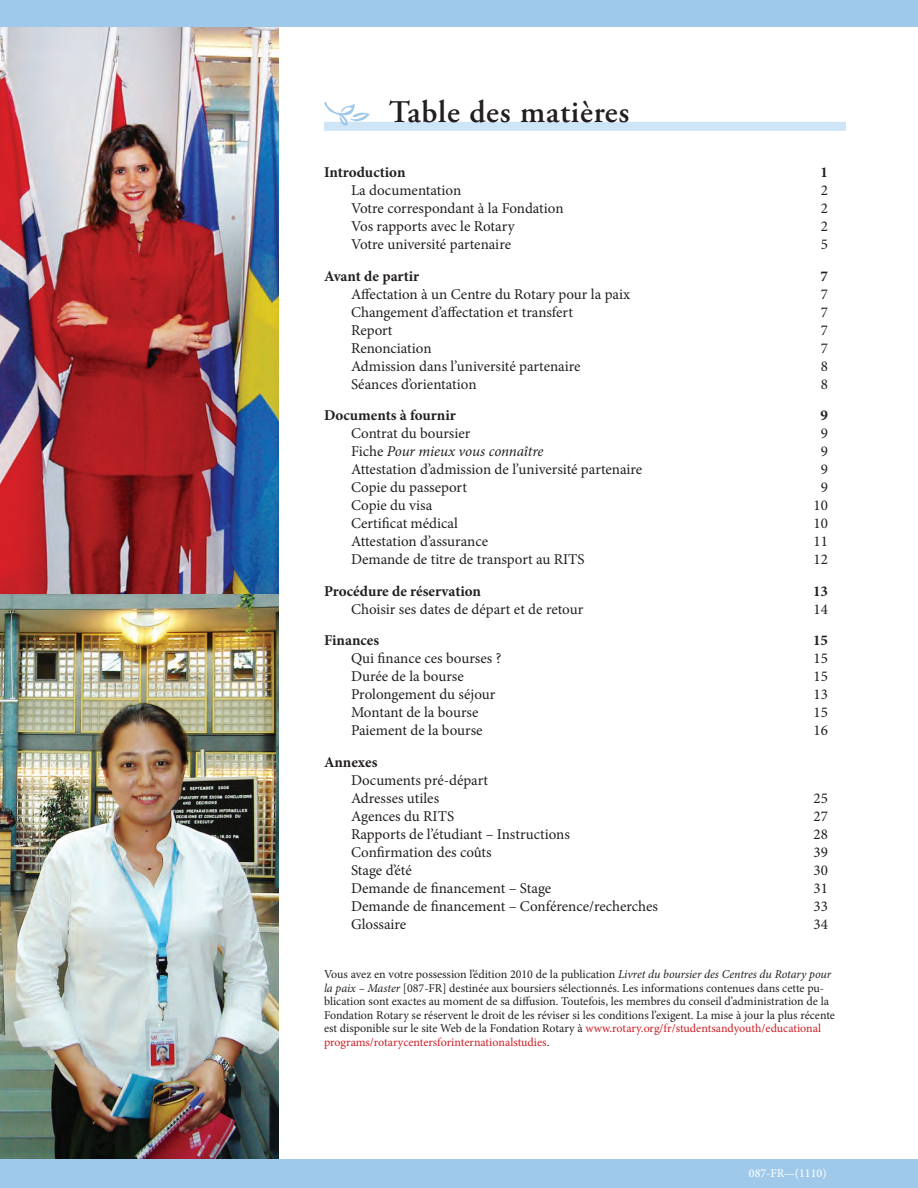
<style>
.page{position:relative;width:918px;height:1188px;background:#fff}
.page>*{position:absolute;margin:0;border:0;box-sizing:border-box;transform-origin:0 0}
.t1{font:600 31.5px "Adobe Garamond Pro";letter-spacing:.025em;color:#231f20}
.t2{font:15px/18px "Minion Pro";color:#231f20}
.t3{font:700 15px "Minion Pro";color:#231f20}
.t4{font:italic 15px "Minion Pro";letter-spacing:-.01em;color:#231f20}
.t5{font:12px/13.5px "Minion Pro";color:#231f20}
.t6{font:500 12px "Minion Pro";color:#fff}
.s1{font-style:normal}
.s2{font-style:italic}
.s3{color:#cd2026}
</style>
<div class="page">
<img style="left:0;top:594px;width:279px;height:565px">
<img style="left:0;top:27px;width:279px;height:567px">
<div style="left:0;top:0;width:918px;height:27px;background:#9fc9eb"></div>
<div style="left:0;top:1160px;width:918px;height:28px;background:#9fc9eb"></div>
<div style="left:324px;top:122px;width:522px;height:9px;background:#cde5f6"></div>
<svg style="left:324px;top:102px;width:46px;height:24px"></svg>
<h1 class="t1" style="left:389px;top:94px;width:242px">Table des matières</h1>
<p class="t3" style="left:324px;top:162px;width:83px">Introduction</p>
<p class="t3" style="left:820px;top:162px;width:9px">1</p>
<p class="t2" style="left:351px;top:182px;width:112px">La documentation</p>
<p class="t2" style="left:821px;top:182px;width:9px">2</p>
<p class="t2" style="left:351px;top:200px;width:214px">Votre correspondant à la Fondation</p>
<p class="t2" style="left:821px;top:200px;width:9px">2</p>
<p class="t2" style="left:351px;top:218px;width:165px">Vos rapports avec le Rotary</p>
<p class="t2" style="left:821px;top:218px;width:9px">2</p>
<p class="t2" style="left:351px;top:236px;width:162px">Votre université partenaire</p>
<p class="t2" style="left:821px;top:236px;width:9px">5</p>
<p class="t3" style="left:324px;top:265px;width:97px">Avant de partir</p>
<p class="t3" style="left:820px;top:265px;width:9px">7</p>
<p class="t2" style="left:351px;top:285px;width:281px">Affectation à un Centre du Rotary pour la paix</p>
<p class="t2" style="left:821px;top:285px;width:9px">7</p>
<p class="t2" style="left:351px;top:303px;width:223px">Changement d’affectation et transfert</p>
<p class="t2" style="left:821px;top:303px;width:9px">7</p>
<p class="t2" style="left:351px;top:321px;width:43px">Report</p>
<p class="t2" style="left:821px;top:321px;width:9px">7</p>
<p class="t2" style="left:351px;top:339px;width:82px">Renonciation</p>
<p class="t2" style="left:821px;top:339px;width:9px">7</p>
<p class="t2" style="left:351px;top:357px;width:231px">Admission dans l’université partenaire</p>
<p class="t2" style="left:821px;top:357px;width:9px">8</p>
<p class="t2" style="left:351px;top:375px;width:127px">Séances d’orientation</p>
<p class="t2" style="left:821px;top:375px;width:9px">8</p>
<p class="t3" style="left:324px;top:405px;width:133px">Documents à fournir</p>
<p class="t3" style="left:820px;top:405px;width:9px">9</p>
<p class="t2" style="left:351px;top:425px;width:121px">Contrat du boursier</p>
<p class="t2" style="left:821px;top:425px;width:9px">9</p>
<p class="t4" style="left:351px;top:441px;width:194px"><span class="s1">Fiche</span> Pour mieux vous connaître</p>
<p class="t2" style="left:821px;top:443px;width:9px">9</p>
<p class="t2" style="left:351px;top:461px;width:293px">Attestation d’admission de l’université partenaire</p>
<p class="t2" style="left:821px;top:461px;width:9px">9</p>
<p class="t2" style="left:351px;top:479px;width:117px">Copie du passeport</p>
<p class="t2" style="left:821px;top:479px;width:9px">9</p>
<p class="t2" style="left:351px;top:497px;width:83px">Copie du visa</p>
<p class="t2" style="left:814px;top:497px;width:16px">10</p>
<p class="t2" style="left:351px;top:515px;width:109px">Certificat médical</p>
<p class="t2" style="left:814px;top:515px;width:16px">10</p>
<p class="t2" style="left:351px;top:533px;width:139px">Attestation d’assurance</p>
<p class="t2" style="left:814px;top:533px;width:16px">11</p>
<p class="t2" style="left:351px;top:551px;width:235px">Demande de titre de transport au RITS</p>
<p class="t2" style="left:814px;top:551px;width:16px">12</p>
<p class="t3" style="left:324px;top:580px;width:159px">Procédure de réservation</p>
<p class="t3" style="left:813px;top:580px;width:16px">13</p>
<p class="t2" style="left:351px;top:600px;width:234px">Choisir ses dates de départ et de retour</p>
<p class="t2" style="left:814px;top:600px;width:16px">14</p>
<p class="t3" style="left:324px;top:630px;width:57px">Finances</p>
<p class="t3" style="left:813px;top:630px;width:16px">15</p>
<p class="t2" style="left:351px;top:650px;width:152px">Qui finance ces bourses ?</p>
<p class="t2" style="left:814px;top:650px;width:16px">15</p>
<p class="t2" style="left:351px;top:668px;width:114px">Durée de la bourse</p>
<p class="t2" style="left:814px;top:668px;width:16px">15</p>
<p class="t2" style="left:351px;top:686px;width:146px">Prolongement du séjour</p>
<p class="t2" style="left:814px;top:686px;width:16px">13</p>
<p class="t2" style="left:351px;top:704px;width:129px">Montant de la bourse</p>
<p class="t2" style="left:814px;top:704px;width:16px">15</p>
<p class="t2" style="left:351px;top:722px;width:133px">Paiement de la bourse</p>
<p class="t2" style="left:814px;top:722px;width:16px">16</p>
<p class="t3" style="left:324px;top:751px;width:55px">Annexes</p>
<p class="t2" style="left:351px;top:771px;width:139px">Documents pré-départ<br>Adresses utiles</p>
<p class="t2" style="left:814px;top:789px;width:16px">25</p>
<p class="t2" style="left:351px;top:807px;width:105px">Agences du RITS</p>
<p class="t2" style="left:814px;top:807px;width:16px">27</p>
<p class="t2" style="left:351px;top:825px;width:220px">Rapports de l’étudiant – Instructions</p>
<p class="t2" style="left:814px;top:825px;width:16px">28</p>
<p class="t2" style="left:351px;top:843px;width:142px">Confirmation des coûts</p>
<p class="t2" style="left:814px;top:843px;width:16px">39</p>
<p class="t2" style="left:351px;top:861px;width:62px">Stage d’été</p>
<p class="t2" style="left:814px;top:861px;width:16px">30</p>
<p class="t2" style="left:351px;top:879px;width:202px">Demande de financement – Stage</p>
<p class="t2" style="left:814px;top:879px;width:16px">31</p>
<p class="t2" style="left:351px;top:897px;width:308px">Demande de financement – Conférence/recherches</p>
<p class="t2" style="left:814px;top:897px;width:16px">33</p>
<p class="t2" style="left:351px;top:915px;width:57px">Glossaire</p>
<p class="t2" style="left:814px;top:915px;width:16px">34</p>
<p class="t5" style="left:324px;top:968px;width:513px">Vous avez en votre possession l’édition 2010 de la publication <span class="s2">Livret du boursier des Centres du Rotary pour la paix – Master</span> [087-FR] destinée aux boursiers sélectionnés. Les informations contenues dans cette pu&shy;blication sont exactes au moment de sa diffusion. Toutefois, les membres du conseil d’administration de la Fondation Rotary se réservent le droit de les réviser si les conditions l’exigent. La mise à jour la plus récente est disponible sur le site Web de la Fondation Rotary à <span class="s3">www.rotary.org/fr/studentsandyouth/educational programs/rotarycentersforinternationalstudies</span>.</p>
<p class="t6" style="left:749px;top:1165px;width:79px">087-FR—(1110)</p>
</div>
